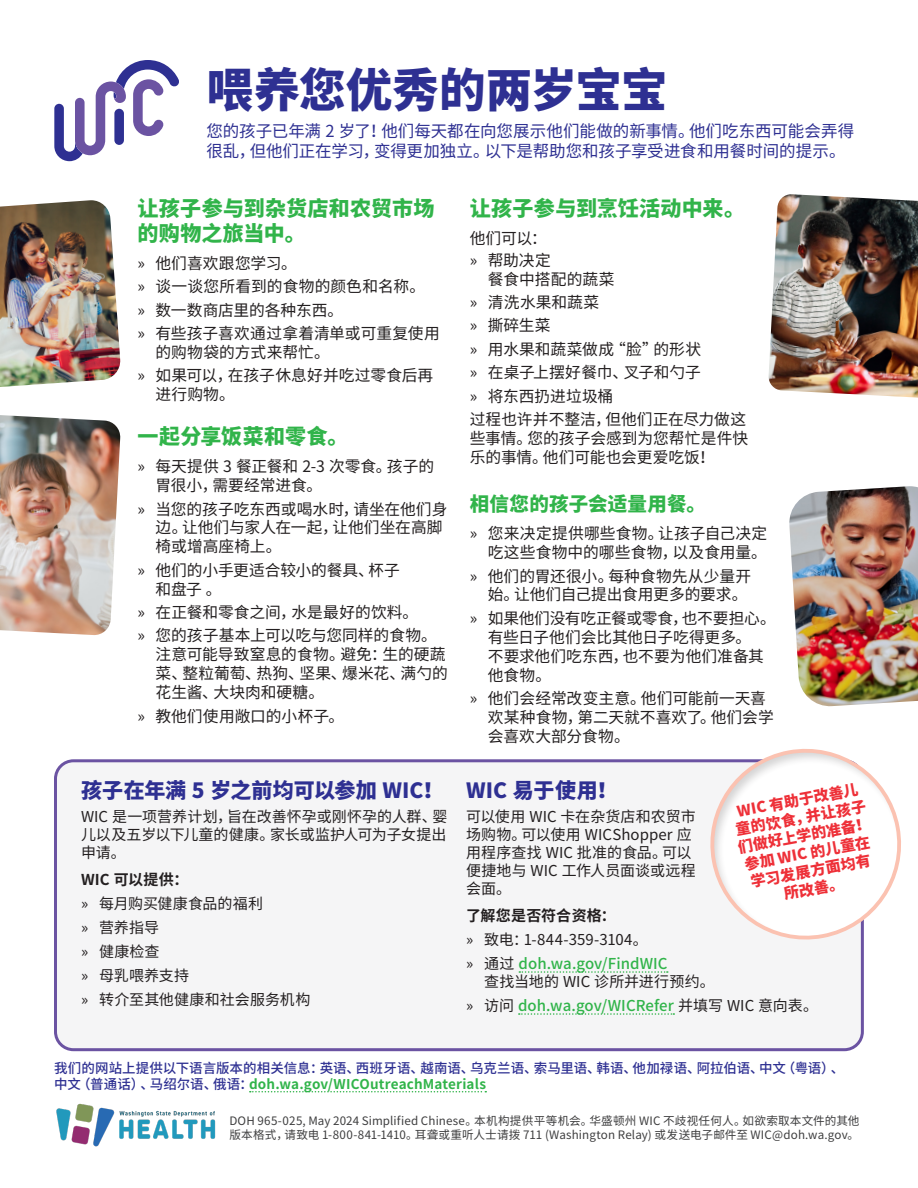
<style>
.page{position:relative;width:918px;height:1188px;background:#fff}
.page>*{position:absolute;margin:0;border:0;box-sizing:border-box;transform-origin:0 0}
.H1_Title{font:900 46.5px "Noto Sans CJ Ksc";color:#2e3092}
.H2_Subhead{font:900 21px/25.2px "Noto Sans CJ Ksc";letter-spacing:.015em;color:#31b44a}
.NL{font:900 21px "Noto Sans CJ Ksc";letter-spacing:-.005em;color:#2e3092}
.H3_Purple{font:900 21px "Noto Sans CJ Ksc";letter-spacing:.005em;color:#2e3092}
.H2_Subhead-2{font:900 19.5px "Noto Sans CJ Ksc";letter-spacing:.015em;color:#31b44a}
.NL-2{font:16.5px/19.8px "Noto Sans CJ Ksc";color:#2e3092}
.NL-3{font:15.75px/18.9px "Noto Sans CJ Ksc";color:#231f20}
.NL-4{font:15px/18px "Noto Sans CJ Ksc";letter-spacing:.005em;color:#231f20}
.Pop_out{font:900 15px/18px "Noto Sans CJ Ksc";color:#ee3038;text-align:center}
.NL-5{font:500 15px "Noto Sans CJ Ksc";letter-spacing:.005em;color:#31b44a}
.NL-6{font:700 15px "Noto Sans CJ Ksc";letter-spacing:.01em;color:#231f20}
.NL-7{font:500 13.5px/16.2px "Noto Sans CJ Ksc";color:#2e3092}
.Pub_Number___ADA{font:11.7px/14px "Noto Sans CJ Ksc";letter-spacing:.01em;color:#3e3e3f}
.s1{font-weight:500;color:#31b44a}
.s2{font-weight:400;color:#231f20}
.s3{font-weight:700;color:#31b44a}
</style>
<div class="page">
<svg style="left:54px;top:60px;width:125px;height:101px"></svg>
<div style="left:56px;top:761px;width:806px;height:289px;background:#f5f5f6;border-radius:18px"></div>
<div style="left:54px;top:759px;width:810px;height:292px;border:3px solid #6b53a2;border-radius:18px"></div>
<svg style="left:704px;top:749px;width:197px;height:196px"></svg>
<img style="left:0;top:200px;width:121px;height:187px">
<img style="left:768px;top:194px;width:150px;height:204px">
<img style="left:0;top:415px;width:121px;height:220px">
<img style="left:789px;top:486px;width:129px;height:221px">
<svg style="left:519px;top:971px;width:149px;height:2px"></svg>
<svg style="left:519px;top:1013px;width:155px;height:2px"></svg>
<svg style="left:250px;top:1091px;width:236px;height:1px"></svg>
<img style="left:56px;top:1103px;width:160px;height:44px">
<p class="H1_Title" style="left:206px;top:64px;width:463px">喂养您优秀的两岁宝宝</p>
<p class="NL-2" style="left:206px;top:122px;width:649px">您的孩子已年满 2 岁了！他们每天都在向您展示他们能做的新事情。他们吃东西可能会弄得很乱，但他们正在学习，变得更加独立。以下是帮助您和孩子享受进食和用餐时间的提示。</p>
<p class="H2_Subhead" style="left:138px;top:196px;width:298px">让孩子参与到杂货店和农贸市场的购物之旅当中。</p>
<p class="NL-3" style="left:138px;top:254px;width:161px">» 他们喜欢跟您学习。</p>
<p class="NL-3" style="left:138px;top:277px;width:289px">» 谈一谈您所看到的食物的颜色和名称。</p>
<p class="NL-3" style="left:138px;top:301px;width:207px">» 数一数商店里的各种东西。</p>
<p class="NL-3" style="left:156px;top:324px;width:286px;text-indent:-18px">» 有些孩子喜欢通过拿着清单或可重复使用的购物袋的方式来帮忙。</p>
<p class="NL-3" style="left:156px;top:367px;width:279px;text-indent:-18px">» 如果可以，在孩子休息好并吃过零食后再进行购物。</p>
<p class="H2_Subhead" style="left:470px;top:196px;width:277px">让孩子参与到烹饪活动中来。</p>
<p class="NL-3" style="left:470px;top:229px;width:79px">他们可以：</p>
<p class="NL-3" style="left:488px;top:251px;width:128px;text-indent:-18px">» 帮助决定<br>餐食中搭配的蔬菜</p>
<p class="NL-3" style="left:470px;top:293px;width:131px">» 清洗水果和蔬菜</p>
<p class="NL-3" style="left:470px;top:316px;width:82px">» 撕碎生菜</p>
<p class="NL-3" style="left:470px;top:340px;width:233px">» 用水果和蔬菜做成“脸”的形状</p>
<p class="NL-3" style="left:470px;top:363px;width:233px">» 在桌子上摆好餐巾、叉子和勺子</p>
<p class="NL-3" style="left:470px;top:387px;width:145px">» 将东西扔进垃圾桶</p>
<p class="NL-3" style="left:470px;top:410px;width:280px">过程也许并不整洁，但他们正在尽力做这些事情。您的孩子会感到为您帮忙是件快乐的事情。他们可能也会更爱吃饭！</p>
<p class="H2_Subhead" style="left:138px;top:425px;width:213px">一起分享饭菜和零食。</p>
<p class="NL-3" style="left:156px;top:457px;width:280px;text-indent:-18px">» 每天提供 3 餐正餐和 2-3 次零食。孩子的胃很小，需要经常进食。</p>
<p class="NL-3" style="left:156px;top:500px;width:293px;text-indent:-18px">» 当您的孩子吃东西或喝水时，请坐在他们身边。让他们与家人在一起，让他们坐在高脚椅或增高座椅上。</p>
<p class="NL-3" style="left:156px;top:561px;width:246px;text-indent:-18px">» 他们的小手更适合较小的餐具、杯子和盘子 。</p>
<p class="NL-3" style="left:138px;top:603px;width:282px">» 在正餐和零食之间，水是最好的饮料。</p>
<p class="NL-3" style="left:156px;top:627px;width:294px;text-indent:-18px">» 您的孩子基本上可以吃与您同样的食物。注意可能导致窒息的食物。避免：生的硬蔬菜、整粒葡萄、热狗、坚果、爆米花、满勺的花生酱、大块肉和硬糖。</p>
<p class="NL-3" style="left:138px;top:707px;width:208px">» 教他们使用敞口的小杯子。</p>
<p class="H2_Subhead-2" style="left:470px;top:493px;width:238px">相信您的孩子会适量用餐。</p>
<p class="NL-3" style="left:470px;top:524px;width:299px;text-align:right">» 您来决定提供哪些食物。让孩子自己决定吃这些食物中的哪些食物，以及食用量。</p>
<p class="NL-3" style="left:470px;top:567px;width:283px;text-align:right">» 他们的胃还很小。每种食物先从少量开始。让他们自己提出食用更多的要求。</p>
<p class="NL-3" style="left:488px;top:609px;width:289px;text-indent:-18px">» 如果他们没有吃正餐或零食，也不要担心。有些日子他们会比其他日子吃得更多。<br>不要求他们吃东西，也不要为他们准备其他食物。</p>
<p class="NL-3" style="left:488px;top:689px;width:288px;text-indent:-18px">» 他们会经常改变主意。他们可能前一天喜欢某种食物，第二天就不喜欢了。他们会学会喜欢大部分食物。</p>
<p class="NL" style="left:81px;top:778px;width:364px">孩子在年满 5 岁之前均可以参加 WIC！</p>
<p class="NL-4" style="left:81px;top:808px;width:368px;text-align:justify">WIC 是一项营养计划，旨在改善怀孕或刚怀孕的人群、婴儿以及五岁以下儿童的健康。家长或监护人可为子女提出申请。</p>
<p class="NL-6" style="left:81px;top:871px;width:109px">WIC 可以提供：</p>
<p class="NL-4" style="left:81px;top:895px;width:184px">» 每月购买健康食品的福利</p>
<p class="NL-4" style="left:81px;top:919px;width:80px">» 营养指导</p>
<p class="NL-4" style="left:81px;top:943px;width:80px">» 健康检查</p>
<p class="NL-4" style="left:81px;top:967px;width:110px">» 母乳喂养支持</p>
<p class="NL-4" style="left:81px;top:991px;width:231px">» 转介至其他健康和社会服务机构</p>
<p class="H3_Purple" style="left:466px;top:778px;width:153px">WIC 易于使用！</p>
<p class="NL-4" style="left:466px;top:808px;width:231px">可以使用 WIC 卡在杂货店和农贸市场购物。可以使用 WICShopper 应用程序查找 WIC 批准的食品。可以便捷地与 WIC 工作人员面谈或远程会面。</p>
<p class="NL-6" style="left:466px;top:907px;width:151px">了解您是否符合资格：</p>
<p class="NL-4" style="left:466px;top:931px;width:183px">» 致电：1-844-359-3104。</p>
<p class="NL-4" style="left:484px;top:955px;width:232px;text-indent:-18px">» 通过 <span class="s1">doh.wa.gov/FindWIC<br></span>查找当地的 WIC 诊所并进行预约。</p>
<p class="NL-5" style="left:466px;top:997px;width:354px"><span class="s2">» 访问</span> doh.wa.gov/WICRefer <span class="s2">并填写 WIC 意向表。</span></p>
<p class="Pop_out" style="left:730px;top:804px;width:136px;rotate:-11deg">WIC 有助于改善儿童的饮食，并让孩子们做好上学的准备！参加 WIC 的儿童在学习发展方面均有所改善。</p>
<p class="NL-7" style="left:54px;top:1060px;width:792px">我们的网站上提供以下语言版本的相关信息：英语、西班牙语、越南语、乌克兰语、索马里语、韩语、他加禄语、阿拉伯语、中文（粤语）、中文（普通话）、马绍尔语、俄语：<span class="s3">doh.wa.gov/WICOutreachMaterials</span></p>
<p class="Pub_Number___ADA" style="left:229px;top:1114px;width:632px">DOH 965-025, May 2024 Simplified Chinese。本机构提供平等机会。华盛顿州 WIC 不歧视任何人。如欲索取本文件的其他版本格式，请致电 1-800-841-1410。耳聋或重听人士请拨 711 (Washington Relay) 或发送电子邮件至 WIC@doh.wa.gov。</p>
</div>
